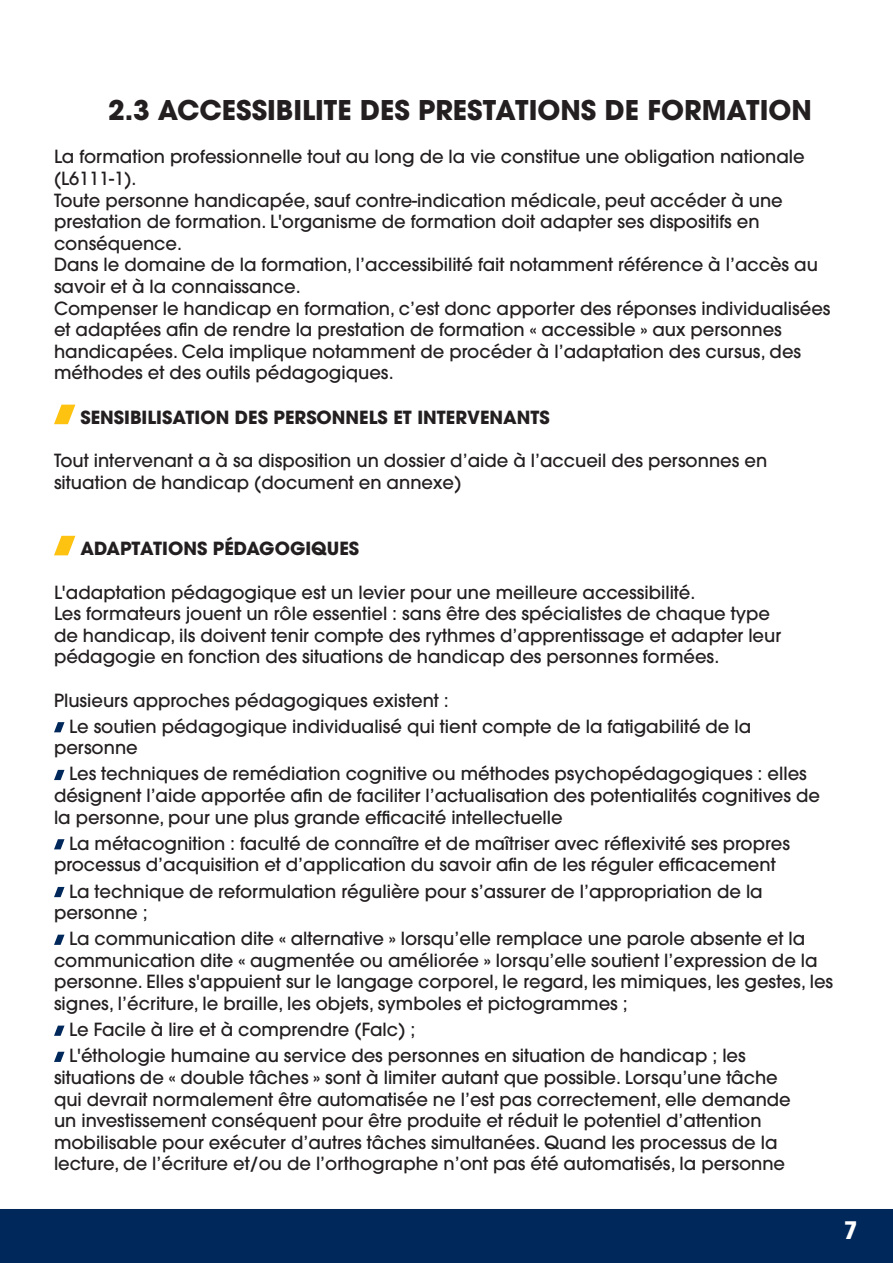
<style>
.page{position:relative;width:893px;height:1263px;background:#fff}
.page>*{position:absolute;margin:0;border:0;box-sizing:border-box;transform-origin:0 0}
.t1{font:700 27px "Avant Garde";color:#231f20}
.t2{font:800 condensed 27px "Abadi";color:#fff}
.t3{font:500 18px/21.6px "Avant Garde";color:#231f20}
.t4{font:700 18px "Avant Garde";color:#231f20}
</style>
<div class="page">
<div style="left:0;top:1209px;width:893px;height:54px;background:#00285b"></div>
<svg style="left:54px;top:405px;width:21px;height:19px"></svg>
<svg style="left:54px;top:536px;width:21px;height:19px"></svg>
<svg style="left:54px;top:722px;width:11px;height:10px"></svg>
<svg style="left:54px;top:770px;width:11px;height:10px"></svg>
<svg style="left:54px;top:839px;width:11px;height:10px"></svg>
<svg style="left:54px;top:887px;width:11px;height:10px"></svg>
<svg style="left:54px;top:935px;width:11px;height:10px"></svg>
<svg style="left:54px;top:1025px;width:11px;height:11px"></svg>
<svg style="left:54px;top:1052px;width:11px;height:10px"></svg>
<p class="t1" style="left:108px;top:93px;width:705px">2.3 ACCESSIBILITE DES PRESTATIONS DE FORMATION</p>
<p class="t3" style="left:54px;top:146px;width:752px">La formation professionnelle tout au long de la vie constitue une obligation nationale (L6111-1).</p>
<p class="t3" style="left:54px;top:189px;width:730px">Toute personne handicapée, sauf contre-indication médicale, peut accéder à une prestation de formation. L'organisme de formation doit adapter ses dispositifs en conséquence.</p>
<p class="t3" style="left:54px;top:254px;width:765px">Dans le domaine de la formation, l’accessibilité fait notamment référence à l’accès au savoir et à la connaissance.</p>
<p class="t3" style="left:54px;top:297px;width:778px">Compenser le handicap en formation, c’est donc apporter des réponses individualisées et adaptées afin de rendre la prestation de formation « accessible » aux personnes handicapées. Cela implique notamment de procéder à l’adaptation des cursus, des méthodes et des outils pédagogiques.</p>
<p class="t4" style="left:80px;top:406px;width:471px">SENSIBILISATION DES PERSONNELS ET INTERVENANTS</p>
<p class="t3" style="left:54px;top:450px;width:715px">Tout intervenant a à sa disposition un dossier d’aide à l’accueil des personnes en situation de handicap (document en annexe)</p>
<p class="t4" style="left:80px;top:537px;width:280px">ADAPTATIONS PÉDAGOGIQUES</p>
<p class="t3" style="left:54px;top:581px;width:643px">L'adaptation pédagogique est un levier pour une meilleure accessibilité.</p>
<p class="t3" style="left:54px;top:603px;width:729px">Les formateurs jouent un rôle essentiel : sans être des spécialistes de chaque type de handicap, ils doivent tenir compte des rythmes d’apprentissage et adapter leur pédagogie en fonction des situations de handicap des personnes formées.</p>
<p class="t3" style="left:54px;top:689px;width:396px">Plusieurs approches pédagogiques existent :</p>
<p class="t3" style="left:54px;top:715px;width:699px;text-indent:15px">Le soutien pédagogique individualisé qui tient compte de la fatigabilité de la personne</p>
<p class="t3" style="left:54px;top:763px;width:767px;text-indent:15px">Les techniques de remédiation cognitive ou méthodes psychopédagogiques : elles désignent l’aide apportée afin de faciliter l’actualisation des potentialités cognitives de la personne, pour une plus grande efficacité intellectuelle</p>
<p class="t3" style="left:54px;top:832px;width:737px;text-indent:15px">La métacognition : faculté de connaître et de maîtriser avec réflexivité ses propres processus d’acquisition et d’application du savoir afin de les réguler efficacement</p>
<p class="t3" style="left:54px;top:880px;width:710px;text-indent:15px">La technique de reformulation régulière pour s’assurer de l’appropriation de la personne ;</p>
<p class="t3" style="left:54px;top:928px;width:781px;text-indent:15px">La communication dite « alternative » lorsqu’elle remplace une parole absente et la communication dite « augmentée ou améliorée » lorsqu’elle soutient l’expression de la personne. Elles s'appuient sur le langage corporel, le regard, les mimiques, les gestes, les signes, l’écriture, le braille, les objets, symboles et pictogrammes ;</p>
<p class="t3" style="left:69px;top:1019px;width:348px">Le Facile à lire et à comprendre (Falc) ;</p>
<p class="t3" style="left:54px;top:1045px;width:738px;text-indent:15px">L'éthologie humaine au service des personnes en situation de handicap ; les situations de « double tâches » sont à limiter autant que possible. Lorsqu’une tâche qui devrait normalement être automatisée ne l’est pas correctement, elle demande un investissement conséquent pour être produite et réduit le potentiel d’attention mobilisable pour exécuter d’autres tâches simultanées. Quand les processus de la lecture, de l’écriture et/ou de l’orthographe n’ont pas été automatisés, la personne</p>
<h1 class="t2" style="left:844px;top:1214px;width:15px">7</h1>
</div>
